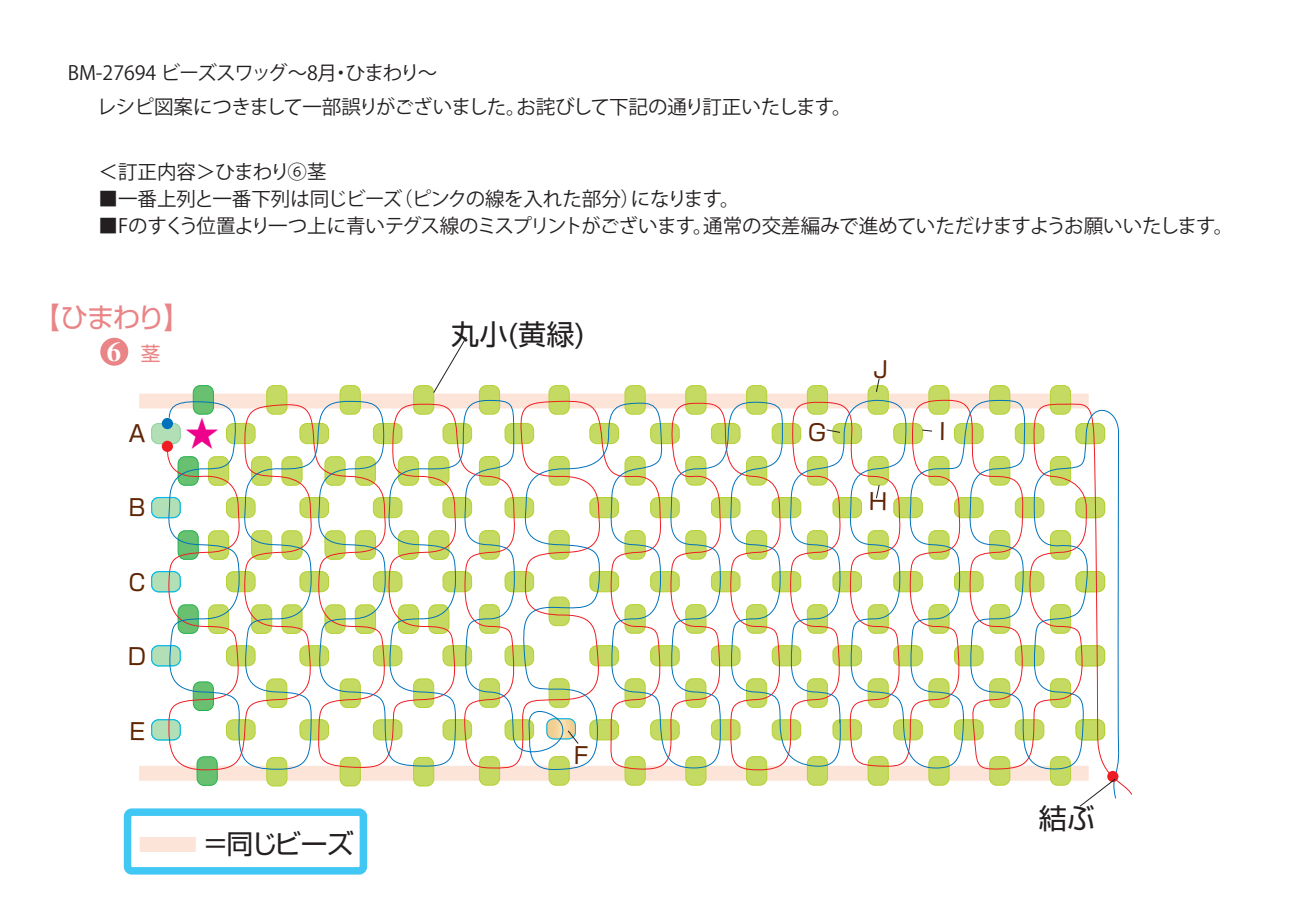
<style>
.page{position:relative;width:1289px;height:919px;background:#fff}
.page>*{position:absolute;margin:0;border:0;box-sizing:border-box;transform-origin:0 0}
.t1{font:28.2px "Shin Go Pro";color:#231f20}
.t2{font:27.75px "Shin Go Pro";color:#e98586}
.t3{font:26.85px "Shin Go Pro";letter-spacing:-.055em;color:#231f20}
.t4{font:25.65px "DF Lei Ga So W9 WINP RKSJ H";color:#fff}
.t5{font:19.5px/33.8px "Koz Go Pr 6 N";letter-spacing:-.03em;color:#231f20}
.s1{font-family:"Shin Go Pro";font-size:19.65px;color:#e98586}
</style>
<div class="page">
<div style="left:139px;top:393px;width:949px;height:15px;background:#fde4d9"></div>
<div style="left:139px;top:765px;width:949px;height:15px;background:#fde4d9"></div>
<div style="left:193px;top:385px;width:20px;height:29px;background:#69c071;border-radius:7px"></div>
<div style="left:193px;top:385px;width:21px;height:29px;border:1px solid #23b24b;border-radius:7px"></div>
<div style="left:267px;top:385px;width:20px;height:29px;background:#c5da62;border-radius:7px"></div>
<div style="left:266px;top:385px;width:21px;height:29px;border:1px solid #b3d234;border-radius:7px"></div>
<div style="left:340px;top:385px;width:20px;height:29px;background:#c5da62;border-radius:7px"></div>
<div style="left:340px;top:385px;width:21px;height:29px;border:1px solid #b3d234;border-radius:7px"></div>
<div style="left:413px;top:385px;width:21px;height:29px;background:#c5da62;border-radius:7px"></div>
<div style="left:413px;top:385px;width:21px;height:29px;border:1px solid #b3d234;border-radius:7px"></div>
<div style="left:479px;top:385px;width:20px;height:29px;background:#c5da62;border-radius:7px"></div>
<div style="left:479px;top:385px;width:21px;height:29px;border:1px solid #b3d234;border-radius:7px"></div>
<div style="left:549px;top:385px;width:20px;height:29px;background:#c5da62;border-radius:7px"></div>
<div style="left:548px;top:385px;width:21px;height:29px;border:1px solid #b3d234;border-radius:7px"></div>
<div style="left:625px;top:385px;width:20px;height:29px;background:#c5da62;border-radius:7px"></div>
<div style="left:624px;top:385px;width:21px;height:29px;border:1px solid #b3d234;border-radius:7px"></div>
<div style="left:685px;top:385px;width:21px;height:29px;background:#c5da62;border-radius:7px"></div>
<div style="left:685px;top:385px;width:21px;height:29px;border:1px solid #b3d234;border-radius:7px"></div>
<div style="left:746px;top:385px;width:20px;height:29px;background:#c5da62;border-radius:7px"></div>
<div style="left:746px;top:385px;width:21px;height:29px;border:1px solid #b3d234;border-radius:7px"></div>
<div style="left:807px;top:385px;width:20px;height:29px;background:#c5da62;border-radius:7px"></div>
<div style="left:807px;top:385px;width:21px;height:29px;border:1px solid #b3d234;border-radius:7px"></div>
<div style="left:868px;top:385px;width:20px;height:29px;background:#c5da62;border-radius:7px"></div>
<div style="left:867px;top:385px;width:21px;height:29px;border:1px solid #b3d234;border-radius:7px"></div>
<div style="left:928px;top:385px;width:21px;height:29px;background:#c5da62;border-radius:7px"></div>
<div style="left:928px;top:385px;width:21px;height:29px;border:1px solid #b3d234;border-radius:7px"></div>
<div style="left:989px;top:385px;width:20px;height:29px;background:#c5da62;border-radius:7px"></div>
<div style="left:989px;top:385px;width:21px;height:29px;border:1px solid #b3d234;border-radius:7px"></div>
<div style="left:1050px;top:385px;width:20px;height:29px;background:#c5da62;border-radius:7px"></div>
<div style="left:1049px;top:385px;width:22px;height:29px;border:1px solid #b3d234;border-radius:7px"></div>
<div style="left:152px;top:423px;width:28px;height:20px;background:#b3dfb7;border-radius:7px"></div>
<div style="left:151px;top:423px;width:30px;height:21px;border:1px solid #fff;border-radius:7px"></div>
<div style="left:152px;top:497px;width:28px;height:20px;background:#b3dfb7;border-radius:7px"></div>
<div style="left:152px;top:571px;width:28px;height:20px;background:#b3dfb7;border-radius:7px"></div>
<div style="left:152px;top:645px;width:28px;height:20px;background:#b3dfb7;border-radius:7px"></div>
<div style="left:152px;top:719px;width:28px;height:21px;background:#b3dfb7;border-radius:7px"></div>
<div style="left:151px;top:497px;width:30px;height:21px;border:1px solid #00baf1;border-radius:7px"></div>
<div style="left:151px;top:571px;width:30px;height:21px;border:1px solid #00baf1;border-radius:7px"></div>
<div style="left:151px;top:645px;width:30px;height:21px;border:1px solid #00baf1;border-radius:7px"></div>
<div style="left:151px;top:719px;width:30px;height:21px;border:1px solid #00baf1;border-radius:7px"></div>
<div style="left:100px;top:338px;width:28px;height:27px;background:#e98586;border-radius:50%"></div>
<svg style="left:167px;top:398px;width:965px;height:397px"></svg>
<svg style="left:785px;top:398px;width:334px;height:401px"></svg>
<svg style="left:161px;top:399px;width:680px;height:371px"></svg>
<svg style="left:1107px;top:770px;width:11px;height:12px"></svg>
<svg style="left:1079px;top:778px;width:36px;height:28px"></svg>
<svg style="left:921px;top:429px;width:11px;height:2px"></svg>
<svg style="left:433px;top:337px;width:34px;height:56px"></svg>
<div style="left:140px;top:836px;width:56px;height:15px;background:#fde4d9"></div>
<div style="left:124px;top:808px;width:243px;height:66px;border:8px solid #40c7f4;border-radius:4px"></div>
<svg style="left:186px;top:417px;width:32px;height:31px"></svg>
<svg style="left:546px;top:718px;width:41px;height:45px"></svg>
<svg style="left:874px;top:378px;width:12px;height:14px"></svg>
<svg style="left:870px;top:484px;width:15px;height:25px"></svg>
<svg style="left:809px;top:423px;width:31px;height:18px"></svg>
<svg style="left:941px;top:421px;width:2px;height:19px"></svg>
<p class="t5" style="left:97px;top:57px;width:756px;text-indent:-29px">BM-27694 ビーズスワッグ～8月・ひまわり～<br>レシピ図案につきまして一部誤りがございました。お詫びして下記の通り訂正いたします。</p>
<p class="t5" style="left:98px;top:155px;width:229px">＜訂正内容＞ひまわり⑥茎</p>
<p class="t5" style="left:98px;top:182px;width:642px">■一番上列と一番下列は同じビーズ（ピンクの線を入れた部分）になります。</p>
<p class="t5" style="left:98px;top:209px;width:1136px">■Fのすくう位置より一つ上に青いテグス線のミスプリントがございます。通常の交差編みで進めていただけますようお願いいたします。</p>
<h2 class="t2" style="left:32px;top:295px;width:160px">【ひまわり】</h2>
<h3 class="t4" style="left:107px;top:339px;width:55px">6 <span class="s1">茎</span></h3>
<h1 class="t1" style="left:451px;top:311px;width:135px">丸小(黄緑)</h1>
<h3 class="t3" style="left:202px;top:821px;width:153px">＝同じビーズ</h3>
<h1 class="t1" style="left:1038px;top:795px;width:58px">結ぶ</h1>
</div>
